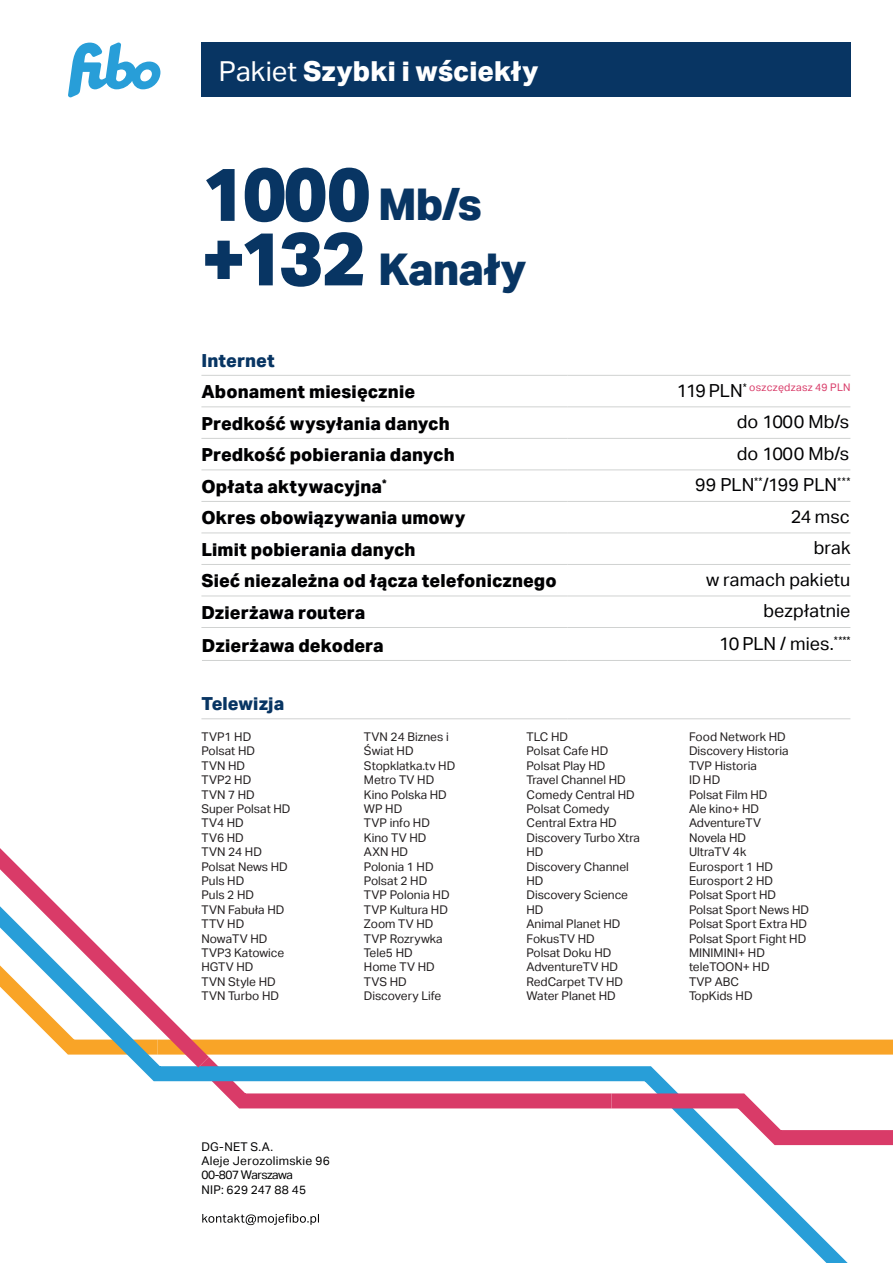
<style>
.page{position:relative;width:893px;height:1263px;background:#fff}
.page>*{position:absolute;margin:0;border:0;box-sizing:border-box;transform-origin:0 0}
.t1{font:800 75px "Aktiv Grotesk";color:#083563}
.t2{font:800 43.65px "Aktiv Grotesk";letter-spacing:-.02em;color:#083563}
.t3{font:800 27.6px "Aktiv Grotesk";letter-spacing:.005em;color:#fff}
.t4{font:800 18px "Aktiv Grotesk";letter-spacing:.005em;color:#000002}
.t5{font:18px "Aktiv Grotesk";letter-spacing:.005em;color:#000002}
.t6{font:800 18px "Aktiv Grotesk";letter-spacing:.005em;color:#083563}
.t7{font:800 18px "Aktiv Grotesk";color:#000001}
.t8{font:18px "Aktiv Grotesk";color:#000001}
.t9{font:12px/14.4px "Aktiv Grotesk";color:#231f20}
.t10{font:12px/14.4px "Aktiv Grotesk";letter-spacing:.02em;color:#000001}
.t11{font:12px "Aktiv Grotesk";letter-spacing:.02em;color:#000002}
.t12{font:10.5px "Aktiv Grotesk";letter-spacing:.025em;color:#d83967}
.s1{font-weight:400}
.s2{font-size:43.65px}
.s3{font-size:75px}
.s4{font-size:18px;color:#000002}
.s5{color:#000002}
</style>
<div class="page">
<svg style="left:68px;top:42px;width:92px;height:56px"></svg>
<div style="left:201px;top:43px;width:649px;height:54px;background:#083563"></div>
<hr style="left:201px;top:375px;width:366px;height:1px;background:#d0d2d1">
<hr style="left:567px;top:375px;width:283px;height:1px;background:#d0d2d1">
<hr style="left:201px;top:406px;width:366px;height:1px;background:#d0d2d1">
<hr style="left:567px;top:406px;width:283px;height:1px;background:#d0d2d1">
<hr style="left:201px;top:438px;width:366px;height:1px;background:#d0d2d1">
<hr style="left:567px;top:438px;width:283px;height:1px;background:#d0d2d1">
<hr style="left:201px;top:469px;width:366px;height:1px;background:#d0d2d1">
<hr style="left:567px;top:469px;width:283px;height:1px;background:#d0d2d1">
<hr style="left:201px;top:501px;width:366px;height:1px;background:#d0d2d1">
<hr style="left:567px;top:501px;width:283px;height:1px;background:#d0d2d1">
<hr style="left:201px;top:532px;width:366px;height:1px;background:#d0d2d1">
<hr style="left:567px;top:532px;width:283px;height:1px;background:#d0d2d1">
<hr style="left:201px;top:564px;width:366px;height:1px;background:#d0d2d1">
<hr style="left:567px;top:564px;width:283px;height:1px;background:#d0d2d1">
<hr style="left:201px;top:596px;width:366px;height:1px;background:#d0d2d1">
<hr style="left:567px;top:596px;width:283px;height:1px;background:#d0d2d1">
<hr style="left:201px;top:627px;width:366px;height:1px;background:#d0d2d1">
<hr style="left:567px;top:627px;width:283px;height:1px;background:#d0d2d1">
<svg style="left:201px;top:718px;width:650px;height:545px"></svg>
<div style="left:158px;top:1039px;width:735px;height:15px;background:#f9a427"></div>
<svg style="left:201px;top:1054px;width:692px;height:98px"></svg>
<svg style="left:0;top:742px;width:225px;height:341px"></svg>
<hr style="left:202px;top:660px;width:366px;height:1px;background:#d0d2d1">
<hr style="left:568px;top:660px;width:283px;height:1px;background:#d0d2d1">
<h3 class="t3" style="left:219px;top:55px;width:321px"><span class="s1">Pakiet</span> Szybki i wściekły</h3>
<h1 class="t1" style="left:201px;top:151px;width:282px">1000 <span class="s2">Mb/s</span></h1>
<h2 class="t2" style="left:201px;top:244px;width:327px"><span class="s3">+132</span> Kanały</h2>
<h3 class="t6" style="left:201px;top:350px;width:75px">Internet</h3>
<h3 class="t4" style="left:201px;top:382px;width:215px">Abonament miesięcznie</h3>
<p class="t12" style="left:677px;top:381px;width:175px"><span class="s4">119PLN</span><span class="s5">*</span> oszczędzasz 49 PLN</p>
<h3 class="t4" style="left:201px;top:413px;width:250px">Predkość wysyłania danych</h3>
<h3 class="t5" style="left:737px;top:411px;width:114px">do 1000 Mb/s</h3>
<h3 class="t4" style="left:201px;top:445px;width:255px">Predkość pobierania danych</h3>
<h3 class="t5" style="left:737px;top:443px;width:114px">do 1000 Mb/s</h3>
<h3 class="t4" style="left:201px;top:476px;width:187px">Opłata aktywacyjna<sup>*</sup></h3>
<h3 class="t5" style="left:695px;top:474px;width:157px">99 PLN<sup>**</sup>/199 PLN<sup>***</sup></h3>
<h3 class="t4" style="left:201px;top:508px;width:265px">Okres obowiązywania umowy</h3>
<h3 class="t5" style="left:791px;top:506px;width:61px">24 msc</h3>
<h3 class="t4" style="left:201px;top:539px;width:216px">Limit pobierania danych</h3>
<h3 class="t5" style="left:814px;top:537px;width:38px">brak</h3>
<h3 class="t4" style="left:201px;top:571px;width:357px">Sieć niezależna od łącza telefonicznego</h3>
<h3 class="t5" style="left:706px;top:569px;width:146px">w ramach pakietu</h3>
<h3 class="t4" style="left:201px;top:602px;width:165px">Dzierżawa routera</h3>
<h3 class="t5" style="left:763px;top:601px;width:88px">bezpłatnie</h3>
<h3 class="t7" style="left:202px;top:635px;width:183px">Dzierżawa dekodera</h3>
<h3 class="t8" style="left:719px;top:633px;width:133px">10 PLN / mies.<sup>****</sup></h3>
<h3 class="t6" style="left:201px;top:693px;width:84px">Telewizja</h3>
<p class="t9" style="left:201px;top:730px;width:91px">TVP1 HD<br>Polsat HD<br>TVN HD<br>TVP2 HD<br>TVN 7 HD<br>Super Polsat HD<br>TV4 HD<br>TV6 HD<br>TVN 24 HD<br>Polsat News HD<br>Puls HD<br>Puls 2 HD<br>TVN Fabuła HD<br>TTV HD<br>NowaTV HD<br>TVP3 Katowice<br>HGTV HD<br>TVN Style HD<br>TVN Turbo HD</p>
<p class="t9" style="left:364px;top:730px;width:93px">TVN 24 Biznes i<br>Świat HD<br>Stopklatka.tv HD<br>Metro TV HD<br>Kino Polska HD<br>WP HD<br>TVP info HD<br>Kino TV HD<br>AXN HD<br>Polonia 1 HD<br>Polsat 2 HD<br>TVP Polonia HD<br>TVP Kultura HD<br>Zoom TV HD<br>TVP Rozrywka<br>Tele5 HD<br>Home TV HD<br>TVS HD<br>Discovery Life</p>
<p class="t9" style="left:526px;top:730px;width:115px">TLC HD<br>Polsat Cafe HD<br>Polsat Play HD<br>Travel Channel HD<br>Comedy Central HD<br>Polsat Comedy<br>Central Extra HD<br>Discovery Turbo Xtra<br>HD<br>Discovery Channel<br>HD<br>Discovery Science<br>HD<br>Animal Planet HD<br>FokusTV HD<br>Polsat Doku HD<br>AdventureTV HD<br>RedCarpet TV HD<br>Water Planet HD</p>
<p class="t9" style="left:689px;top:730px;width:122px">Food Network HD<br>Discovery Historia<br>TVP Historia<br>ID HD<br>Polsat Film HD<br>Ale kino+ HD<br>AdventureTV<br>Novela HD<br>UltraTV 4k<br>Eurosport 1 HD<br>Eurosport 2 HD<br>Polsat Sport HD<br>Polsat Sport News HD<br>Polsat Sport Extra HD<br>Polsat Sport Fight HD<br>MINIMINI+ HD teleTOON+ HD<br>TVP ABC<br>TopKids HD</p>
<p class="t11" style="left:201px;top:1139px;width:73px">DG-NET S.A.</p>
<p class="t10" style="left:201px;top:1153px;width:130px">Aleje Jerozolimskie 96<br>00-807 Warszawa</p>
<p class="t11" style="left:201px;top:1182px;width:106px">NIP: 629 247 88 45</p>
</div>
